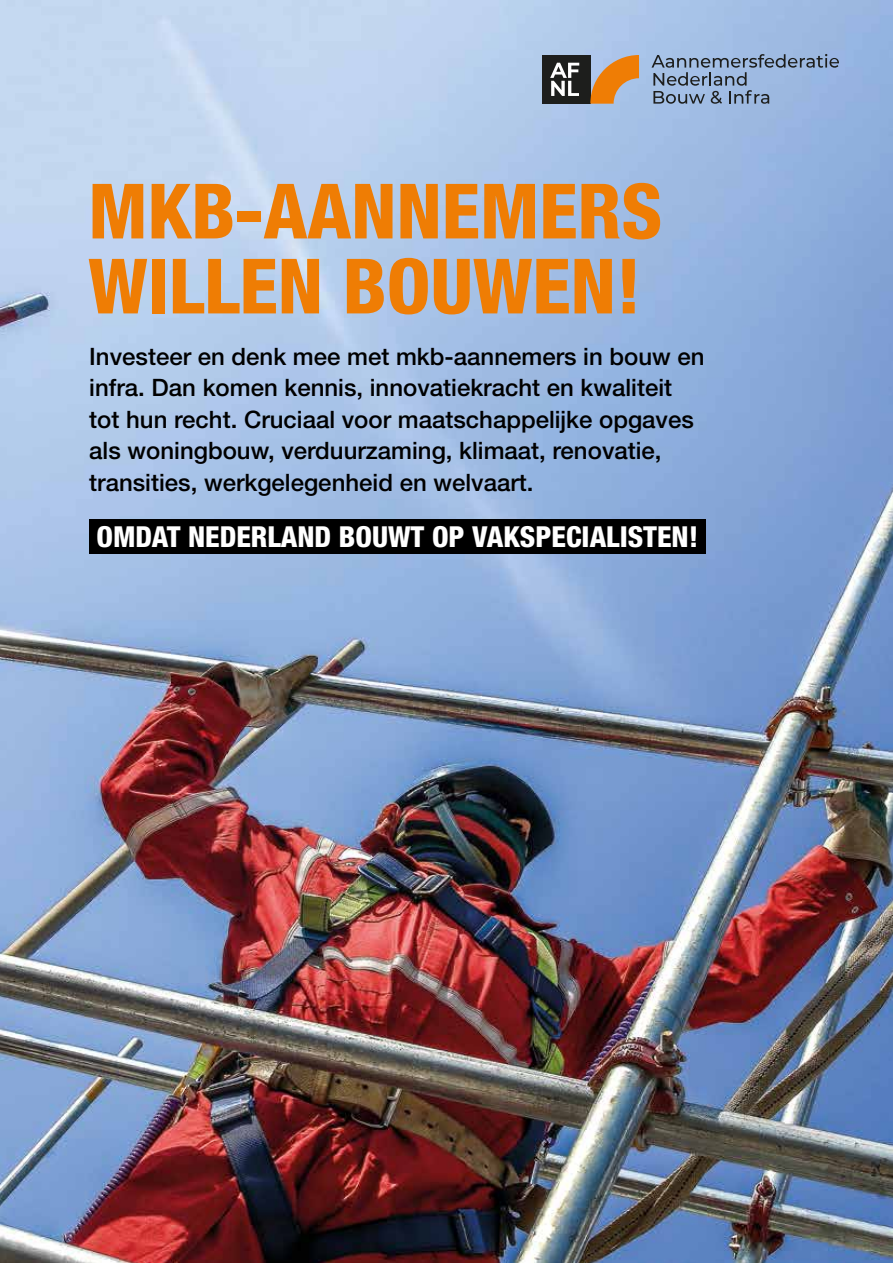
<style>
.page{position:relative;width:893px;height:1263px;background:#fff}
.page>*{position:absolute;margin:0;border:0;box-sizing:border-box;transform-origin:0 0}
.t1{font:800 condensed 76.35px/75px "Helvetica Neue LT Pro";color:#ef7d04}
.t2{font:800 condensed 28.95px "Helvetica Neue LT Pro";color:#fff}
.t3{font:500 24px/31.5px "Helvetica Neue LT Pro";color:#000}
</style>
<div class="page">
<img style="left:0;top:0;width:893px;height:1263px">
<div style="left:89px;top:519px;width:617px;height:35px;background:#000"></div>
<div style="left:542px;top:55px;width:48px;height:49px;background:#1d1e1c"></div>
<svg style="left:550px;top:63px;width:29px;height:33px"></svg>
<svg style="left:590px;top:55px;width:49px;height:49px;background:#ce9864"></svg>
<svg style="left:651px;top:54px;width:188px;height:50px;background:#88a0c1"></svg>
<h1 class="t1" style="left:88px;top:172px;width:576px">MKB-AANNEMERS<br>WILLEN BOUWEN!</h1>
<p class="t3" style="left:89px;top:340px;width:617px">Investeer en denk mee met mkb-aannemers in bouw en infra. Dan komen kennis, innovatiekracht en kwaliteit tot hun recht. Cruciaal voor maatschappelijke opgaves als woningbouw, verduurzaming, klimaat, renovatie, transities, werkgelegenheid en welvaart.</p>
<p class="t2" style="left:96px;top:518px;width:603px">OMDAT NEDERLAND BOUWT OP VAKSPECIALISTEN!</p>
</div>
